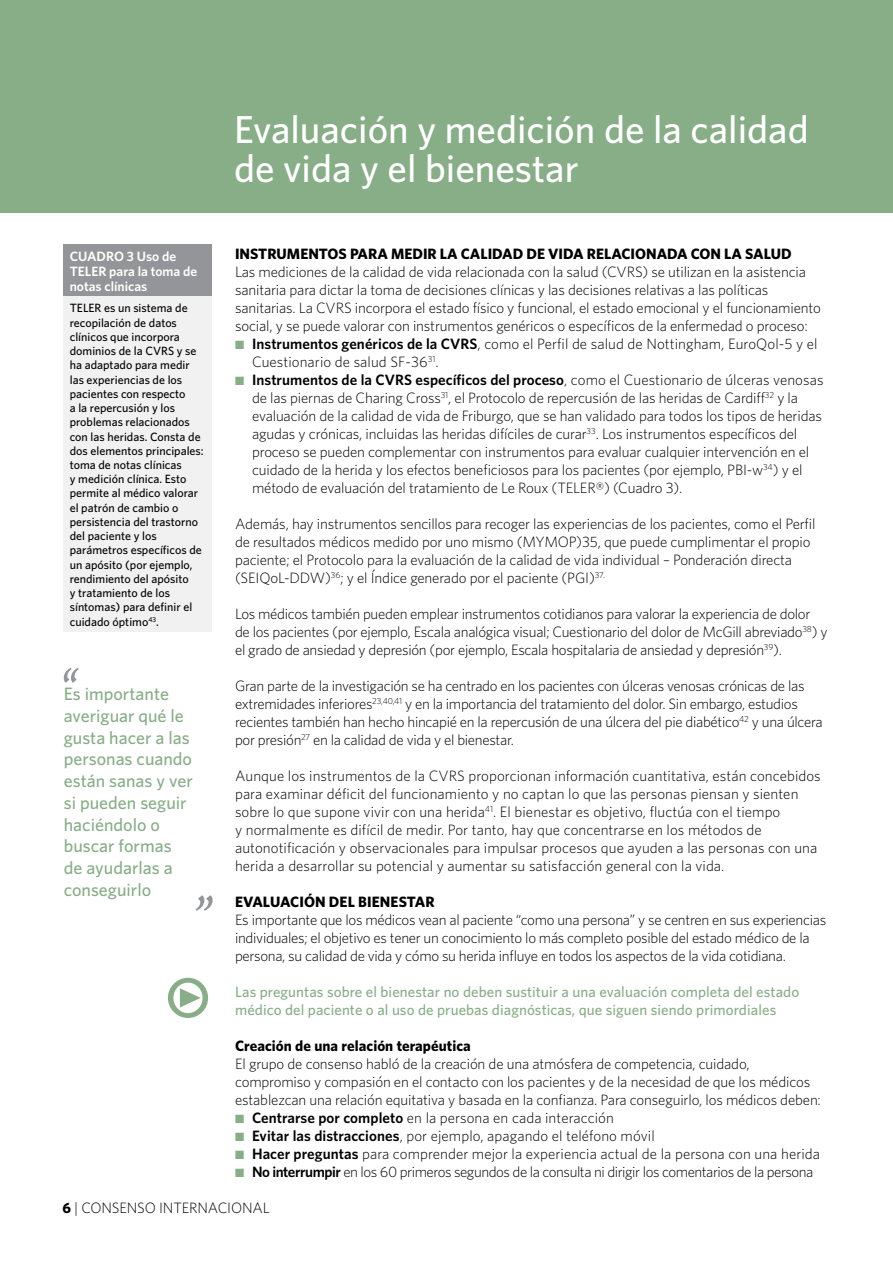
<style>
.page{position:relative;width:893px;height:1263px;background:#fff}
.page>*{position:absolute;margin:0;border:0;box-sizing:border-box;transform-origin:0 0}
.t1{font:54px "Meta Pro";color:#87ae87}
.t2{font:500 39px/39px "Whitney";color:#fff}
.t3{font:500 18px/21.8px "Whitney";color:#87ae87}
.t4{font:300 15px/18px "Whitney";letter-spacing:-.01em;color:#000}
.t5{font:500 15px/18px "Whitney";letter-spacing:.005em;color:#87ae87}
.t6{font:700 15px "Whitney";color:#000}
.t7{font:300 15px "Whitney";letter-spacing:-.03em;color:#000}
.t8{font:600 13.5px/15px "Whitney";color:#fff}
.t9{font:500 12px/14.2px "Whitney";color:#000}
.s1{color:#87ae87}
.s2{font-weight:600}
.s3{font-weight:700}
</style>
<div class="page">
<div style="left:0;top:0;width:893px;height:213px;background:#87ae87"></div>
<svg style="left:64px;top:668px;width:15px;height:15px"></svg>
<svg style="left:196px;top:895px;width:17px;height:16px"></svg>
<div style="left:64px;top:244px;width:148px;height:53px;background:#939598"></div>
<div style="left:64px;top:297px;width:148px;height:335px;background:#f1f1f2"></div>
<p class="t8" style="left:70px;top:248px;width:129px">CUADRO 3 Uso de<br>TELER para la toma de notas clínicas</p>
<p class="t9" style="left:70px;top:301px;width:135px">TELER es un sistema de recopilación de datos clínicos que incorpora dominios de la CVRS y se ha adaptado para medir las experiencias de los pacientes con respecto<br>a la repercusión y los problemas relacionados con las heridas. Consta de dos elementos principales: toma de notas clínicas<br>y medición clínica. Esto permite al médico valorar el patrón de cambio o persistencia del trastorno del paciente y los parámetros específicos de un apósito (por ejemplo, rendimiento del apósito<br>y tratamiento de los síntomas) para definir el cuidado óptimo<sup>43</sup>.</p>
<p class="t3" style="left:64px;top:682px;width:131px">Es importante averiguar qué le gusta hacer a las personas cuando están sanas y ver si pueden seguir haciéndolo o buscar formas de ayudarlas a conseguirlo</p>
<h1 class="t1" style="left:165px;top:957px;width:47px">•</h1>
<h2 class="t2" style="left:234px;top:109px;width:576px">Evaluación y medición de la calidad de vida y el bienestar</h2>
<p class="t6" style="left:235px;top:244px;width:15px">INST</p>
<p class="t6" style="left:267px;top:244px;width:21px">RUMENT</p>
<p class="t6" style="left:328px;top:244px;width:75px">OS PARA MED</p>
<p class="t6" style="left:423px;top:244px;width:81px">IR LA CALIDAD</p>
<p class="t6" style="left:526px;top:244px;width:131px">DE VIDA RELACIONADA</p>
<p class="t6" style="left:691px;top:244px;width:91px">CON LA SALUD</p>
<p class="t4" style="left:235px;top:262px;width:587px">Las mediciones de la calidad de vida relacionada con la salud (CVRS) se utilizan en la asistencia sanitaria para dictar la toma de decisiones clínicas y las decisiones relativas a las políticas sanitarias. La CVRS incorpora el estado físico y funcional, el estado emocional y el funcionamiento social, y se puede valorar con instrumentos genéricos o específicos de la enfermedad o proceso:</p>
<p class="t4" style="left:252px;top:334px;width:567px;text-indent:-17px"><span class="s1">■</span> <span class="s2">Instrumentos genéricos de la CVRS</span>, como el Perfil de salud de Nottingham, EuroQol-5 y el<br>Cuestionario de salud SF‑36<sup>31</sup>.</p>
<p class="t4" style="left:252px;top:370px;width:573px;text-indent:-17px"><span class="s1">■</span> <span class="s2">Instrumentos de la CVRS específicos del proceso</span>, como el Cuestionario de úlceras venosas de las piernas de Charing Cross<sup>31</sup>, el Protocolo de repercusión de las heridas de Cardiff<sup>32</sup> y la evaluación de la calidad de vida de Friburgo, que se han validado para todos los tipos de heridas agudas y crónicas, incluidas las heridas difíciles de curar<sup>33</sup>. Los instrumentos específicos del proceso se pueden complementar con instrumentos para evaluar cualquier intervención en el cuidado de la herida y los efectos beneficiosos para los pacientes (por ejemplo, PBI-w<sup>34</sup>) y el método de evaluación del tratamiento de Le Roux (TELER®) (Cuadro 3).</p>
<p class="t4" style="left:235px;top:514px;width:582px">Además, hay instrumentos sencillos para recoger las experiencias de los pacientes, como el Perfil de resultados médicos medido por uno mismo (MYMOP)35, que puede cumplimentar el propio paciente; el Protocolo para la evaluación de la calidad de vida individual – Ponderación directa (SEIQoL-DDW)<sup>36</sup>; y el Índice generado por el paciente (PGI)<sup>37.</sup></p>
<p class="t4" style="left:235px;top:604px;width:594px">Los médicos también pueden emplear instrumentos cotidianos para valorar la experiencia de dolor de los pacientes (por ejemplo, Escala analógica visual; Cuestionario del dolor de McGill abreviado<sup>38</sup>) y el grado de ansiedad y depresión (por ejemplo, Escala hospitalaria de ansiedad y depresión<sup>39</sup>).</p>
<p class="t4" style="left:235px;top:676px;width:589px">Gran parte de la investigación se ha centrado en los pacientes con úlceras venosas crónicas de las extremidades inferiores<sup>23,40,41</sup> y en la importancia del tratamiento del dolor. Sin embargo, estudios recientes también han hecho hincapié en la repercusión de una úlcera del pie diabético<sup>42</sup> y una úlcera por presión<sup>27</sup> en la calidad de vida y el bienestar.</p>
<p class="t4" style="left:235px;top:766px;width:587px">Aunque los instrumentos de la CVRS proporcionan información cuantitativa, están concebidos para examinar déficit del funcionamiento y no captan lo que las personas piensan y sienten sobre lo que supone vivir con una herida<sup>41</sup>. El bienestar es objetivo, fluctúa con el tiempo<br>y normalmente es difícil de medir. Por tanto, hay que concentrarse en los métodos de autonotificación y observacionales para impulsar procesos que ayuden a las personas con una herida a desarrollar su potencial y aumentar su satisfacción general con la vida.</p>
<p class="t6" style="left:235px;top:892px;width:147px">EVALUACIÓN DEL BIENESTA</p>
<p class="t6" style="left:425px;top:892px;width:11px">R</p>
<p class="t4" style="left:235px;top:910px;width:593px">Es importante que los médicos vean al paciente “como una persona” y se centren en sus experiencias individuales; el objetivo es tener un conocimiento lo más completo posible del estado médico de la persona, su calidad de vida y cómo su herida influye en todos los aspectos de la vida cotidiana.</p>
<p class="t5" style="left:235px;top:982px;width:566px">Las preguntas sobre el bienestar no deben sustituir a una evaluación completa del estado médico del paciente o al uso de pruebas diagnósticas, que siguen siendo primordiales</p>
<p class="t6" style="left:235px;top:1036px;width:237px">Creación de una relación terapéutica</p>
<p class="t4" style="left:235px;top:1054px;width:587px">El grupo de consenso habló de la creación de una atmósfera de competencia, cuidado, compromiso y compasión en el contacto con los pacientes y de la necesidad de que los médicos establezcan una relación equitativa y basada en la confianza. Para conseguirlo, los médicos deben:</p>
<p class="t4" style="left:235px;top:1108px;width:380px"><span class="s1">■</span> <span class="s2">Centrarse por completo</span> en la persona en cada interacción</p>
<p class="t4" style="left:235px;top:1126px;width:421px"><span class="s1">■</span> <span class="s2">Evitar las distracciones</span>, por ejemplo, apagando el teléfono móvil</p>
<p class="t4" style="left:235px;top:1144px;width:586px"><span class="s1">■</span> <span class="s2">Hacer preguntas</span> para comprender mejor la experiencia actual de la persona con una herida</p>
<p class="t7" style="left:235px;top:1163px;width:580px"><span class="s1">■</span> <span class="s2">No interrumpir</span> en los 60 primeros segundos de la consulta ni dirigir los comentarios de la persona</p>
<p class="t4" style="left:62px;top:1199px;width:209px"><span class="s3">6</span> | CONSENSO INTERNACIONAL</p>
</div>
